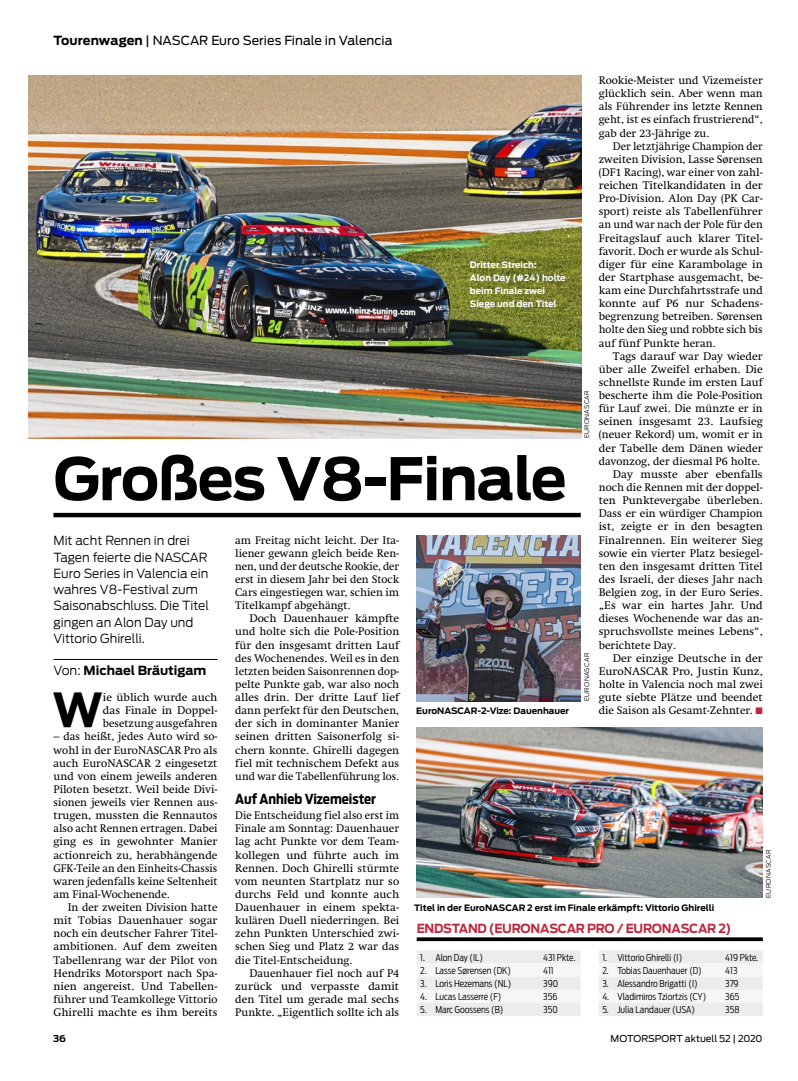
<style>
.page{position:relative;width:798px;height:1081px;background:#fff}
.page>*{position:absolute;margin:0;border:0;box-sizing:border-box;transform-origin:0 0}
.t1{font:700 58.25px "Antenna";letter-spacing:-.02em;color:#000}
.t2{font:700 46.62px "Antenna";color:#000}
.t3{font:700 13.75px "Antenna Condensed";color:#000}
.t4{font:300 12.5px/16.2px "Antenna";color:#000}
.t5{font:12.5px "Antenna";color:#000}
.t6{font:700 12.5px "Antenna";letter-spacing:-.02em;color:#bc273c;scale:.95 1}
.t7{font:700 12.5px "Antenna";color:#000}
.t8{font:11.25px/13.1px "Swift LT Std";color:#000;text-align:justify}
.t9{font:300 9.38px "Antenna Condensed";color:#000}
.t10{font:9.38px "Antenna";letter-spacing:-.005em;color:#000}
.t11{font:700 9.38px "Antenna";color:#000}
.t12{font:700 8.75px "Antenna";color:#000}
.t13{font:700 8.75px/13.1px "Antenna";color:#fff}
.t14{font:300 6.25px "Antenna";letter-spacing:.05em;color:#000}
.s1{font-weight:700}
.s2{color:#bc273c}
.s3{font-weight:300}
</style>
<div class="page">
<img style="left:29px;top:76px;width:552px;height:362px">
<img style="left:416px;top:536px;width:164px;height:165px">
<img style="left:416px;top:727px;width:346px;height:171px">
<hr style="left:53px;top:513px;width:527px;height:4px;background:#000">
<hr style="left:53px;top:659px;width:164px;height:1px;background:#000">
<svg style="left:416px;top:937px;width:346px;height:4px"></svg>
<svg style="left:599px;top:951px;width:163px;height:65px"></svg>
<svg style="left:417px;top:951px;width:163px;height:65px"></svg>
<p class="t5" style="left:53px;top:33px;width:340px"><span class="s1">Tourenwagen</span> | NASCAR Euro Series Finale in Valencia</p>
<p class="t8" style="left:598px;top:74px;width:165px">Rookie-Meister und Vizemeister glücklich sein. Aber wenn man als Führender ins letzte Rennen geht, ist es einfach frustrierend“, gab der 23-Jährige zu.</p>
<p class="t8" style="left:598px;top:139px;width:165px;text-indent:14px">Der letztjährige Champion der zweiten Division, Lasse Sørensen (DF1 Racing), war einer von zahl&shy;reichen Titelkandidaten in der Pro-Division. Alon Day (PK Car&shy;sport) reiste als Tabellenführer an und war nach der Pole für den Freitagslauf auch klarer Titel&shy;favorit. Doch er wurde als Schul&shy;diger für eine Karambolage in der Startphase ausgemacht, be&shy;kam eine Durchfahrtsstrafe und konnte auf P6 nur Schadens&shy;begrenzung betreiben. Sørensen holte den Sieg und robbte sich bis auf fünf Punkte heran.</p>
<p class="t8" style="left:612px;top:349px;width:151px">Tags darauf war Day wieder</p>
<p class="t8" style="left:598px;top:363px;width:165px">über alle Zweifel erhaben. Die</p>
<p class="t8" style="left:598px;top:376px;width:165px">schnellste Runde im ersten Lauf</p>
<p class="t8" style="left:598px;top:389px;width:165px">bescherte ihm die Pole-Position</p>
<p class="t8" style="left:598px;top:402px;width:165px">für Lauf zwei. Die münzte er in</p>
<p class="t8" style="left:598px;top:415px;width:165px">seinen insgesamt 23. Laufsieg</p>
<p class="t8" style="left:598px;top:428px;width:165px">(neuer Rekord) um, womit er in</p>
<p class="t8" style="left:598px;top:441px;width:165px">der Tabelle dem Dänen wieder</p>
<p class="t8" style="left:598px;top:454px;width:163px">davonzog, der diesmal P6 holte.</p>
<p class="t8" style="left:612px;top:468px;width:151px">Day musste aber ebenfalls</p>
<p class="t8" style="left:598px;top:481px;width:165px">noch die Rennen mit der doppel-</p>
<p class="t8" style="left:598px;top:494px;width:165px">ten Punktevergabe überleben.</p>
<p class="t8" style="left:598px;top:507px;width:165px">Dass er ein würdiger Champion</p>
<p class="t8" style="left:598px;top:520px;width:165px">ist, zeigte er in den besagten</p>
<p class="t8" style="left:598px;top:533px;width:165px">Finalrennen. Ein weiterer Sieg</p>
<p class="t8" style="left:598px;top:546px;width:165px">sowie ein vierter Platz besiegel-</p>
<p class="t8" style="left:598px;top:559px;width:165px">ten den insgesamt dritten Titel</p>
<p class="t8" style="left:598px;top:573px;width:165px">des Israeli, der dieses Jahr nach</p>
<p class="t8" style="left:598px;top:586px;width:165px">Belgien zog, in der Euro Series.</p>
<p class="t8" style="left:598px;top:599px;width:165px">„Es war ein hartes Jahr. Und</p>
<p class="t8" style="left:598px;top:612px;width:165px">dieses Wochenende war das an-</p>
<p class="t8" style="left:598px;top:625px;width:165px">spruchsvollste meines Lebens“,</p>
<p class="t8" style="left:598px;top:638px;width:79px">berichtete Day.</p>
<p class="t8" style="left:612px;top:651px;width:151px">Der einzige Deutsche in der</p>
<p class="t8" style="left:598px;top:664px;width:165px">EuroNASCAR Pro, Justin Kunz,</p>
<p class="t8" style="left:598px;top:678px;width:165px">holte in Valencia noch mal zwei</p>
<p class="t8" style="left:598px;top:691px;width:165px">gute siebte Plätze und beendet</p>
<p class="t8" style="left:598px;top:704px;width:165px">die Saison als Gesamt-Zehnter. <span class="s2">■</span></p>
<p class="t13" style="left:469px;top:258px;width:97px">Dritter Streich:<br>Alon Day (#24) holte beim Finale zwei<br>Siege und den Titel</p>
<p class="t14" style="left:583px;top:438px;width:50px;rotate:-90deg">EURONASCAR</p>
<h1 class="t1" style="left:53px;top:444px;width:514px">Großes V8-Finale</h1>
<p class="t4" style="left:53px;top:533px;width:157px">Mit acht Rennen in drei<br>Tagen feierte die NASCAR<br>Euro Series in Valencia ein wahres V8-Festival zum<br>Saisonabschluss. Die Titel gingen an Alon Day und<br>Vittorio Ghirelli.</p>
<p class="t7" style="left:53px;top:663px;width:154px"><span class="s3">Von:</span> Michael Bräutigam</p>
<h2 class="t2" style="left:53px;top:682px;width:52px">W</h2>
<p class="t8" style="left:103px;top:691px;width:116px">ie üblich wurde auch das Finale in Doppel&shy;besetzung ausgefahren</p>
<p class="t8" style="left:53px;top:730px;width:165px">– das heißt, jedes Auto wird so&shy;wohl in der EuroNASCAR Pro als auch EuroNASCAR 2 eingesetzt und von einem jeweils anderen Piloten besetzt. Weil beide Divi&shy;sionen jeweils vier Rennen aus&shy;trugen, mussten die Rennautos also acht Rennen ertragen. Dabei ging es in gewohnter Manier actionreich zu, herabhängende GFK-Teile an den Einheits-Chassis waren jedenfalls keine Seltenheit am Final-Wochenende.</p>
<p class="t8" style="left:53px;top:901px;width:165px;text-indent:14px">In der zweiten Division hatte mit Tobias Dauenhauer sogar noch ein deutscher Fahrer Titel&shy;ambitionen. Auf dem zweiten Tabellenrang war der Pilot von Hendriks Motorsport nach Spa&shy;nien angereist. Und Tabellen&shy;führer und Teamkollege Vittorio Ghirelli machte es ihm bereits</p>
<p class="t8" style="left:235px;top:533px;width:165px">am Freitag nicht leicht. Der Ita&shy;liener gewann gleich beide Ren&shy;nen, und der deutsche Rookie, der erst in diesem Jahr bei den Stock Cars eingestiegen war, schien im Titelkampf abgehängt.</p>
<p class="t8" style="left:235px;top:612px;width:165px;text-indent:14px">Doch Dauenhauer kämpfte und holte sich die Pole-Position für den insgesamt dritten Lauf des Wochenendes. Weil es in den letzten beiden Saisonrennen dop&shy;pelte Punkte gab, war also noch alles drin. Der dritte Lauf lief dann perfekt für den Deutschen, der sich in dominanter Manier seinen dritten Saisonerfolg si&shy;chern konnte. Ghirelli dagegen fiel mit technischem Defekt aus und war die Tabellenführung los.</p>
<p class="t3" style="left:235px;top:789px;width:142px">Auf Anhieb Vizemeister</p>
<p class="t8" style="left:235px;top:809px;width:165px">Die Entscheidung fiel also erst im Finale am Sonntag: Dauenhauer lag acht Punkte vor dem Team&shy;kollegen und führte auch im Rennen. Doch Ghirelli stürmte vom neunten Startplatz nur so durchs Feld und konnte auch Dauenhauer in einem spekta&shy;kulären Duell niederringen. Bei zehn Punkten Unterschied zwi&shy;schen Sieg und Platz 2 war das die Titel-Entscheidung.</p>
<p class="t8" style="left:235px;top:966px;width:165px;text-indent:14px">Dauenhauer fiel noch auf P4 zurück und verpasste damit den Titel um gerade mal sechs Punkte. „Eigentlich sollte ich als</p>
<p class="t14" style="left:583px;top:701px;width:50px;rotate:-90deg">EURONASCAR</p>
<p class="t12" style="left:416px;top:706px;width:154px">EuroNASCAR-2-Vize: Dauenhauer</p>
<p class="t14" style="left:764px;top:898px;width:50px;rotate:-90deg">EURONASCAR</p>
<p class="t12" style="left:414px;top:902px;width:301px">Titel in der EuroNASCAR 2 erst im Finale erkämpft: Vittorio Ghirelli</p>
<p class="t6" style="left:416px;top:921px;width:332px">ENDSTAND (EURONASCAR PRO / EURONASCAR 2)</p>
<p class="t9" style="left:602px;top:951px;width:81px">1. Vittorio Ghirelli (I)</p>
<p class="t9" style="left:725px;top:951px;width:34px">419 Pkte.</p>
<p class="t9" style="left:602px;top:964px;width:101px">2. Tobias Dauenhauer (D)</p>
<p class="t9" style="left:725px;top:964px;width:14px">413</p>
<p class="t9" style="left:602px;top:977px;width:97px">3. Alessandro Brigatti (I)</p>
<p class="t9" style="left:725px;top:977px;width:15px">379</p>
<p class="t9" style="left:602px;top:991px;width:105px">4. Vladimiros Tziortzis (CY)</p>
<p class="t9" style="left:725px;top:991px;width:16px">365</p>
<p class="t9" style="left:602px;top:1004px;width:94px">5. Julia Landauer (USA)</p>
<p class="t9" style="left:725px;top:1004px;width:16px">358</p>
<p class="t9" style="left:420px;top:951px;width:64px">1. Alon Day (IL)</p>
<p class="t9" style="left:543px;top:951px;width:34px">431 Pkte.</p>
<p class="t9" style="left:420px;top:964px;width:92px">2. Lasse Sørensen (DK)</p>
<p class="t9" style="left:543px;top:964px;width:12px">411</p>
<p class="t9" style="left:420px;top:977px;width:93px">3. Loris Hezemans (NL)</p>
<p class="t9" style="left:543px;top:977px;width:16px">390</p>
<p class="t9" style="left:420px;top:991px;width:83px">4. Lucas Lasserre (F)</p>
<p class="t9" style="left:543px;top:991px;width:16px">356</p>
<p class="t9" style="left:420px;top:1004px;width:85px">5. Marc Goossens (B)</p>
<p class="t9" style="left:543px;top:1004px;width:16px">350</p>
<p class="t11" style="left:53px;top:1033px;width:14px">36</p>
<p class="t10" style="left:610px;top:1033px;width:153px">MOTORSPORT aktuell 52 | 2020</p>
</div>
